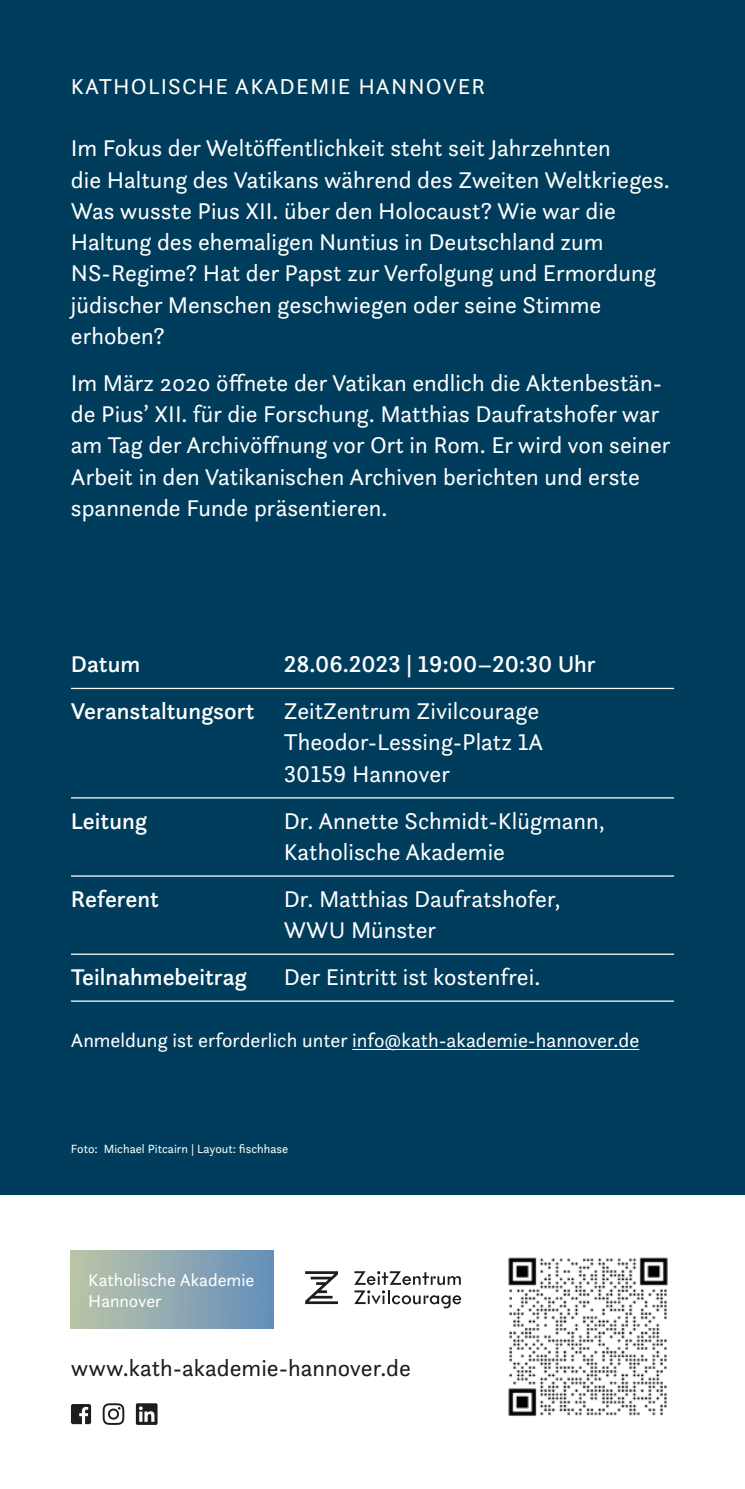
<style>
.page{position:relative;width:745px;height:1489px;background:#fff}
.page>*{position:absolute;margin:0;border:0;box-sizing:border-box;transform-origin:0 0}
.fließ{font:23.75px/31.2px "Questa Sans";color:#fff}
.infobox_mit_weißen_l{font:23.75px/31.2px "Questa Sans";color:#fff}
.infobox_mit_weißen_l-2{font:500 23.75px "Questa Sans";color:#fff}
.fließ-2{font:23.75px "Questa Sans";color:#1d1d1b}
.kolumne{font:22.5px "Questa Sans";letter-spacing:.05em;color:#fff}
.infobox_hinweis{font:20px "Questa Sans";color:#fff}
.t1{font:17.75px/21.5px "Questa Sans";color:#fff}
.infobox_hinweis-2{font:12.25px "Questa Sans";color:#fff}
.s1{font-weight:500}
</style>
<div class="page">
<div style="left:0;top:0;width:744px;height:1194px;background:#003d5c"></div>
<svg style="left:71px;top:1404px;width:20px;height:19px"></svg>
<svg style="left:103px;top:1403px;width:21px;height:21px"></svg>
<img style="left:508px;top:1257px;width:160px;height:159px">
<svg style="left:136px;top:1403px;width:21px;height:21px"></svg>
<hr style="left:352px;top:1048px;width:287px;height:1px;background:#fff">
<hr style="left:71px;top:687px;width:602px;height:2px;background:#fff">
<hr style="left:71px;top:797px;width:602px;height:1px;background:#fff">
<hr style="left:71px;top:875px;width:602px;height:1px;background:#fff">
<hr style="left:71px;top:953px;width:602px;height:1px;background:#fff">
<hr style="left:71px;top:1000px;width:602px;height:1px;background:#fff">
<div style="left:71px;top:1250px;width:202px;height:78px;background:linear-gradient(to right,#bcc4a7,#668fbc)"></div>
<svg style="left:305px;top:1271px;width:33px;height:32px"></svg>
<svg style="left:354px;top:1271px;width:106px;height:13px"></svg>
<svg style="left:354px;top:1290px;width:107px;height:18px"></svg>
<p class="kolumne" style="left:71px;top:72px;width:415px">KATHOLISCHE AKADEMIE HANNOVER</p>
<p class="fließ" style="left:71px;top:132px;width:600px">Im Fokus der Weltöffentlichkeit steht seit Jahrzehnten<br>die Haltung des Vatikans während des Zweiten Weltkrieges.<br>Was wusste Pius XII. über den Holocaust? Wie war die Haltung des ehemaligen Nuntius in Deutschland zum NS-Regime? Hat der Papst zur Verfolgung und Ermordung jüdischer Menschen geschwiegen oder seine Stimme erhoben?</p>
<p class="fließ" style="left:71px;top:366px;width:601px">Im März 2020 öffnete der Vatikan endlich die Aktenbestän&shy;de Pius’ XII. für die Forschung. Matthias Daufratshofer war am Tag der Archivöffnung vor Ort in Rom. Er wird von seiner Arbeit in den Vatikanischen Archiven berichten und erste spannende Funde präsentieren.</p>
<p class="infobox_mit_weißen_l-2" style="left:71px;top:649px;width:71px">Datum</p>
<p class="infobox_mit_weißen_l-2" style="left:283px;top:649px;width:313px">28.06.2023 | 19:00–20:30 Uhr</p>
<p class="infobox_mit_weißen_l" style="left:283px;top:695px;width:261px;text-indent:-213px"><span class="s1">Veranstaltungsort</span> ZeitZentrum Zivilcourage<br>Theodor-Lessing-Platz 1A<br>30159 Hannover</p>
<p class="infobox_mit_weißen_l-2" style="left:71px;top:805px;width:78px">Leitung</p>
<p class="infobox_mit_weißen_l" style="left:283px;top:804px;width:322px">Dr. Annette Schmidt-Klügmann,<br>Katholische Akademie</p>
<p class="infobox_mit_weißen_l-2" style="left:71px;top:883px;width:89px">Referent</p>
<p class="infobox_mit_weißen_l" style="left:283px;top:882px;width:278px">Dr. Matthias Daufratshofer,<br>WWU Münster</p>
<p class="infobox_mit_weißen_l-2" style="left:71px;top:961px;width:177px">Teilnahmebeitrag</p>
<p class="infobox_mit_weißen_l" style="left:283px;top:960px;width:258px">Der Eintritt ist kostenfrei.</p>
<p class="infobox_hinweis" style="left:71px;top:1028px;width:569px">Anmeldung ist erforderlich unter info@kath-akademie-hannover.de</p>
<p class="infobox_hinweis-2" style="left:71px;top:1141px;width:219px">Foto: Michael Pitcairn | Layout: fischhase</p>
<p class="t1" style="left:88px;top:1268px;width:167px">Katholische Akademie<br>Hannover</p>
<p class="fließ-2" style="left:71px;top:1352px;width:341px">www.kath-akademie-hannover.de</p>
</div>
